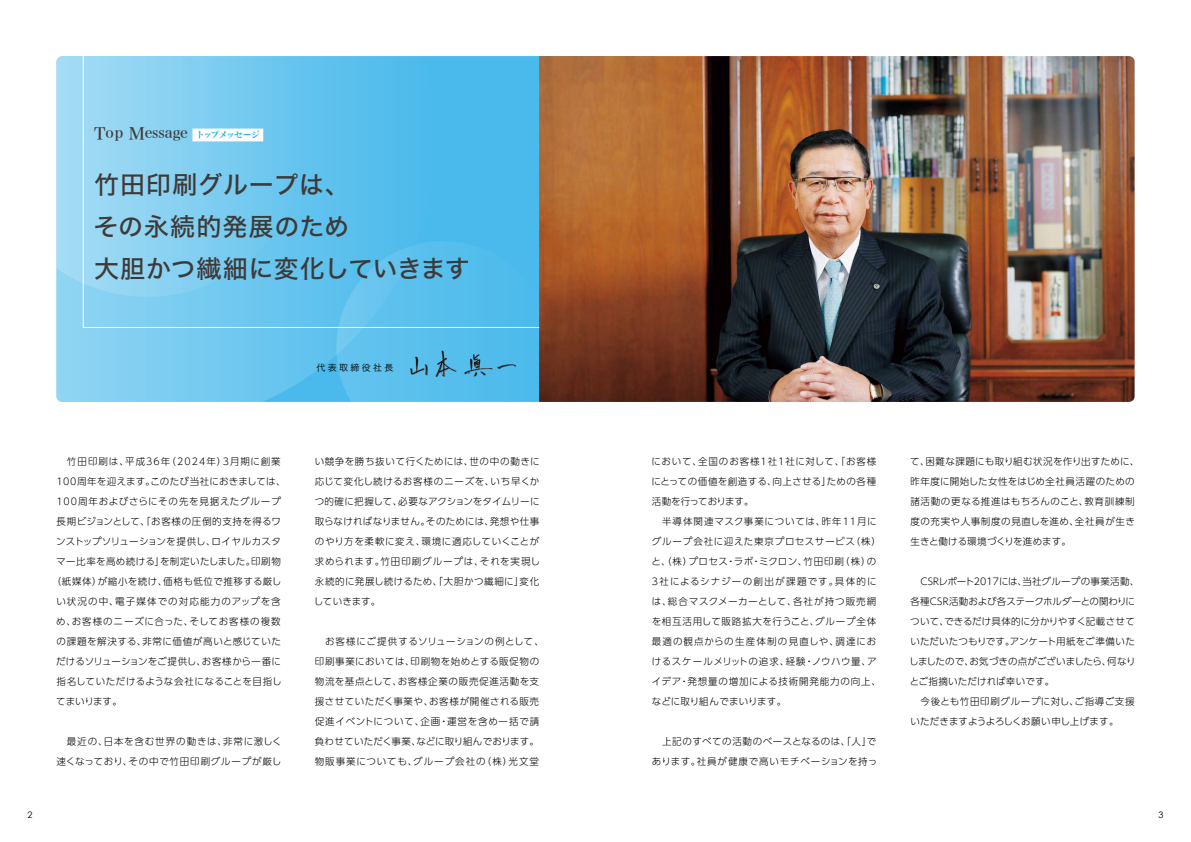
<style>
.page{position:relative;width:1191px;height:842px;background:#fff}
.page>*{position:absolute;margin:0;border:0;box-sizing:border-box;transform-origin:0 0}
.t1{font:25px/42px "Hira Kaku Std W5";letter-spacing:.025em;color:#3e3a39}
.t2{font:14px "Hira Min Std W5";letter-spacing:-.01em;color:#3e3a39}
.t3{font:300 9.5px/20px "UD Shin Go Pro";letter-spacing:.05em;color:#000}
.t4{font:300 9.5px/20px "UD Shin Go Pro";letter-spacing:.085em;color:#000;text-align:right}
.t5{font:300 9.5px/20px "UD Shin Go Pro";letter-spacing:.015em;color:#000}
.t6{font:300 9.5px "UD Shin Go Pro";letter-spacing:.11em;color:#000}
.t7{font:300 9.5px "UD Shin Go Pro";letter-spacing:.025em;color:#000}
.t8{font:300 9.5px "UD Shin Go Pro";letter-spacing:.02em;color:#000}
.t9{font:300 9.5px "UD Shin Go Pro";letter-spacing:.095em;color:#000}
.t10{font:300 9.5px "UD Shin Go Pro";letter-spacing:.12em;color:#000}
.t11{font:9px "Hira Min Std W6";letter-spacing:-.12em;color:#00afec}
.t12{font:9px "Hira Kaku Std W3";letter-spacing:.26em;color:#000}
.t13{font:9px "Century Gothic";color:#000}
.s1{font-size:16.8px}
</style>
<div class="page">
<img style="left:540px;top:56px;width:594px;height:346px">
<svg style="left:435px;top:241px;width:115px;height:161px;background:#5e98b2"></svg>
<svg style="left:56px;top:297px;width:379px;height:105px;background:#71c8ef"></svg>
<svg style="left:56px;top:56px;width:27px;height:241px;background:#a2dbf4"></svg>
<img style="left:401px;top:346px;width:125px;height:38px">
<svg style="left:83px;top:56px;width:457px;height:272px;background:#6ac5ee"></svg>
<div style="left:193px;top:129px;width:70px;height:12px;background:#fff"></div>
<h2 class="t2" style="left:94px;top:123px;width:95px"><span class="s1">T</span>op <span class="s1">M</span>essage</h2>
<p class="t11" style="left:196px;top:128px;width:66px">トップメッセージ</p>
<h1 class="t1" style="left:93px;top:164px;width:378px">竹田印刷グループは、<br>その永続的発展のため<br>大胆かつ繊細に変化していきます</h1>
<p class="t6" style="left:56px;top:454px;width:226px">　竹田印刷は、平成36年（2024年）3月期に創業</p>
<p class="t7" style="left:56px;top:474px;width:231px">100周年を迎えます。このたび当社におきましては、</p>
<p class="t4" style="left:56px;top:491px;width:226px">100周年およびさらにその先を見据えたグループ</p>
<p class="t3" style="left:56px;top:511px;width:226px">長期ビジョンとして、「お客様の圧倒的支持を得るワ</p>
<p class="t3" style="left:56px;top:531px;width:226px">ンストップソリューションを提供し、ロイヤルカスタ</p>
<p class="t3" style="left:56px;top:551px;width:226px">マー比率を高め続ける」を制定いたしました。印刷物</p>
<p class="t3" style="left:52px;top:571px;width:231px">（紙媒体）が縮小を続け、価格も低位で推移する厳し</p>
<p class="t10" style="left:56px;top:594px;width:226px">い状況の中、電子媒体での対応能力のアップを含</p>
<p class="t9" style="left:56px;top:614px;width:226px">め、お客様のニーズに合った、そしてお客様の複数</p>
<p class="t3" style="left:56px;top:631px;width:226px">の課題を解決する、非常に価値が高いと感じていた</p>
<p class="t8" style="left:56px;top:654px;width:226px">だけるソリューションをご提供し、お客様から一番に</p>
<p class="t3" style="left:56px;top:671px;width:227px">指名していただけるような会社になることを目指し</p>
<p class="t3" style="left:56px;top:691px;width:67px">てまいります。</p>
<p class="t4" style="left:56px;top:731px;width:227px">最近の、日本を含む世界の動きは、非常に激しく速くなっており、その中で竹田印刷グループが厳し</p>
<p class="t12" style="left:316px;top:361px;width:79px">代表取締役社長</p>
<p class="t3" style="left:314px;top:451px;width:228px;text-align:justify">い競争を勝ち抜いて行くためには、世の中の動きに応じて変化し続けるお客様のニーズを、いち早くかつ的確に把握して、必要なアクションをタイムリーに取らなければなりません。そのためには、発想や仕事のやり方を柔軟に変え、環境に適応していくことが求められます。竹田印刷グループは、それを実現し永続的に発展し続けるため、「大胆かつ繊細に」変化していきます。</p>
<p class="t3" style="left:315px;top:631px;width:231px;text-indent:10px">お客様にご提供するソリューションの例として、印刷事業においては、印刷物を始めとする販促物の物流を基点として、お客様企業の販売促進活動を支援させていただく事業や、お客様が開催される販売促進イベントについて、企画・運営を含め一括で請負わせていただく事業、などに取り組んでおります。物販事業についても、グループ会社の（株）光文堂</p>
<p class="t3" style="left:651px;top:451px;width:226px;text-align:justify">において、全国のお客様1社1社に対して、「お客様にとっての価値を創造する、向上させる」ための各種活動を行っております。</p>
<p class="t4" style="left:651px;top:511px;width:231px;text-align:left;text-indent:11px">半導体関連マスク事業については、昨年11月にグループ会社に迎えた東京プロセスサービス（株）と、（株）プロセス・ラボ・ミクロン、竹田印刷（株）の<br>3社によるシナジーの創出が課題です。具体的には、総合マスクメーカーとして、各社が持つ販売網を相互活用して販路拡大を行うこと、グループ全体最適の観点からの生産体制の見直しや、調達におけるスケールメリットの追求、経験・ノウハウ量、アイデア・発想量の増加による技術開発能力の向上、などに取り組んでまいります。</p>
<p class="t3" style="left:652px;top:731px;width:227px">　上記のすべての活動のベースとなるのは、「人」であります。社員が健康で高いモチベーションを持っ</p>
<p class="t3" style="left:910px;top:451px;width:231px">て、困難な課題にも取り組む状況を作り出すために、昨年度に開始した女性をはじめ全社員活躍のための諸活動の更なる推進はもちろんのこと、教育訓練制度の充実や人事制度の見直しを進め、全社員が生き生きと働ける環境づくりを進めます。</p>
<p class="t5" style="left:909px;top:571px;width:232px;text-indent:11px">CSRレポート2017には、当社グループの事業活動、各種CSR活動および各ステークホルダーとの関わりについて、できるだけ具体的に分かりやすく記載させていただいたつもりです。アンケート用紙をご準備いたしましたので、お気づきの点がございましたら、何なりとご指摘いただければ幸いです。<br>　今後とも竹田印刷グループに対し、ご指導ご支援いただきますようよろしくお願い申し上げます。</p>
<p class="t13" style="left:27px;top:808px;width:6px">2</p>
<p class="t13" style="left:1158px;top:808px;width:6px">3</p>
</div>
